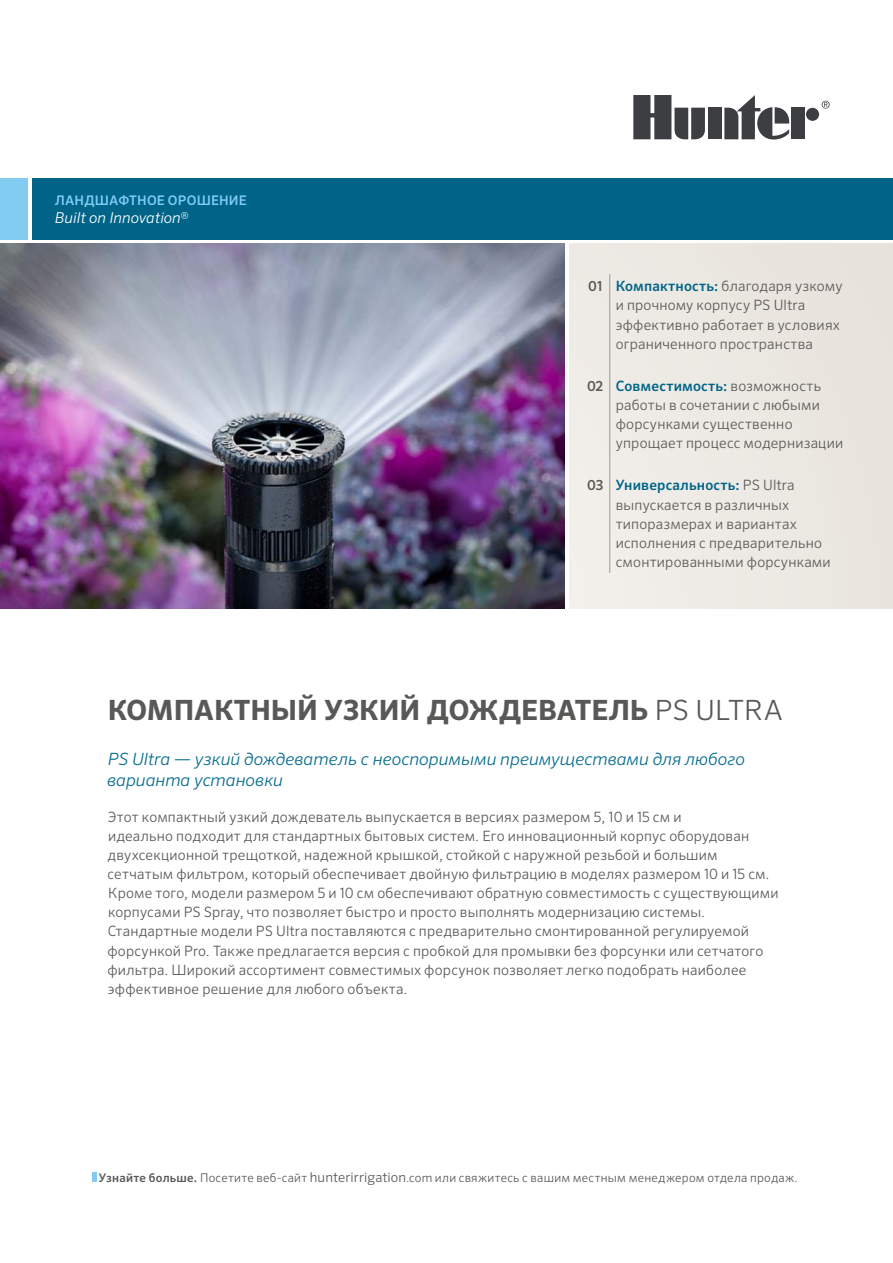
<style>
.page{position:relative;width:893px;height:1263px;background:#fff}
.page>*{position:absolute;margin:0;border:0;box-sizing:border-box;transform-origin:0 0}
.t1{font:700 27.9px "Sero Pro";letter-spacing:-.005em;color:#585956}
.t2{font:italic 300 16.95px/21px "Sero Pro";color:#086d90}
.t3{font:italic 300 15px "Sero Pro";color:#fff}
.t4{font:300 14.25px/19px "Sero Pro";letter-spacing:.015em;color:#585956}
.t5{font:500 13.2px "Sero Pro";letter-spacing:.015em;color:#81cdf2}
.t6{font:300 12px "Sero Pro";letter-spacing:.02em;color:#585956}
.s1{font-style:normal}
.s2{font-weight:500;font-size:13.8px}
.s3{font-weight:500;color:#006488}
.s4{font-weight:300}
.s5{font-weight:500}
.s6{font-size:13.5px}
</style>
<div class="page">
<div style="left:569px;top:244px;width:324px;height:364px;background:#ece8e3"></div>
<svg style="left:822px;top:101px;width:8px;height:8px"></svg>
<div style="left:708px;top:108px;width:13px;height:31px;background:#3c3e41"></div>
<div style="left:806px;top:108px;width:13px;height:13px;background:#3c3e41;border-radius:50%"></div>
<div style="left:791px;top:108px;width:14px;height:31px;background:#3c3e41"></div>
<svg style="left:724px;top:95px;width:66px;height:45px"></svg>
<svg style="left:633px;top:95px;width:72px;height:45px"></svg>
<div style="left:32px;top:178px;width:861px;height:61px;background:#006488"></div>
<div style="left:0;top:178px;width:28px;height:61px;background:#81cdf2"></div>
<hr style="left:92px;top:1172px;width:4px;height:10px;background:#81cdf2">
<hr style="left:609px;top:274px;width:1px;height:100px;background:#9c9896">
<hr style="left:609px;top:374px;width:1px;height:99px;background:#9c9896">
<hr style="left:609px;top:473px;width:1px;height:100px;background:#9c9896">
<img style="left:0;top:244px;width:565px;height:364px">
<p class="t5" style="left:55px;top:192px;width:193px">ЛАНДШАФТНОЕ ОРОШЕНИЕ</p>
<p class="t3" style="left:55px;top:208px;width:135px">Built on Innovation<span class="s1">®</span></p>
<p class="t4" style="left:616px;top:277px;width:228px;text-indent:-28px"><span class="s2">01</span> <span class="s3">Компактность:</span> благодаря узкому и прочному корпусу PS Ultra эффективно работает в условиях ограниченного пространства</p>
<p class="t4" style="left:616px;top:376px;width:229px;text-indent:-29px"><span class="s2">02</span> <span class="s3">Совместимость:</span> возможность работы в сочетании с любыми форсунками существенно упрощает процесс модернизации</p>
<p class="t4" style="left:616px;top:476px;width:216px;text-indent:-29px"><span class="s2">03</span> <span class="s3">Универсальность:</span> PS Ultra выпускается в различных типоразмерах и вариантах исполнения с предварительно смонтированными форсунками</p>
<h1 class="t1" style="left:108px;top:693px;width:677px">КОМПАКТНЫЙ УЗКИЙ ДОЖДЕВАТЕЛЬ <span class="s4">PS ULTRA</span></h1>
<p class="t2" style="left:107px;top:749px;width:639px">PS Ultra — узкий дождеватель с неоспоримыми преимуществами для любого варианта установки</p>
<p class="t4" style="left:107px;top:807px;width:673px">Этот компактный узкий дождеватель выпускается в версиях размером 5, 10 и 15 см и<br>идеально подходит для стандартных бытовых систем. Его инновационный корпус оборудован двухсекционной трещоткой, надежной крышкой, стойкой с наружной резьбой и большим сетчатым фильтром, который обеспечивает двойную фильтрацию в моделях размером 10 и 15 см.<br>Кроме того, модели размером 5 и 10 см обеспечивают обратную совместимость с существующими корпусами PS Spray, что позволяет быстро и просто выполнять модернизацию системы.<br>Стандартные модели PS Ultra поставляются с предварительно смонтированной регулируемой форсункой Pro. Также предлагается версия с пробкой для промывки без форсунки или сетчатого фильтра. Широкий ассортимент совместимых форсунок позволяет легко подобрать наиболее эффективное решение для любого объекта.</p>
<p class="t6" style="left:99px;top:1171px;width:700px"><span class="s5">Узнайте больше.</span> Посетите веб-сайт <span class="s6">hunterirrigation</span>.com или свяжитесь с вашим местным менеджером отдела продаж.</p>
</div>
